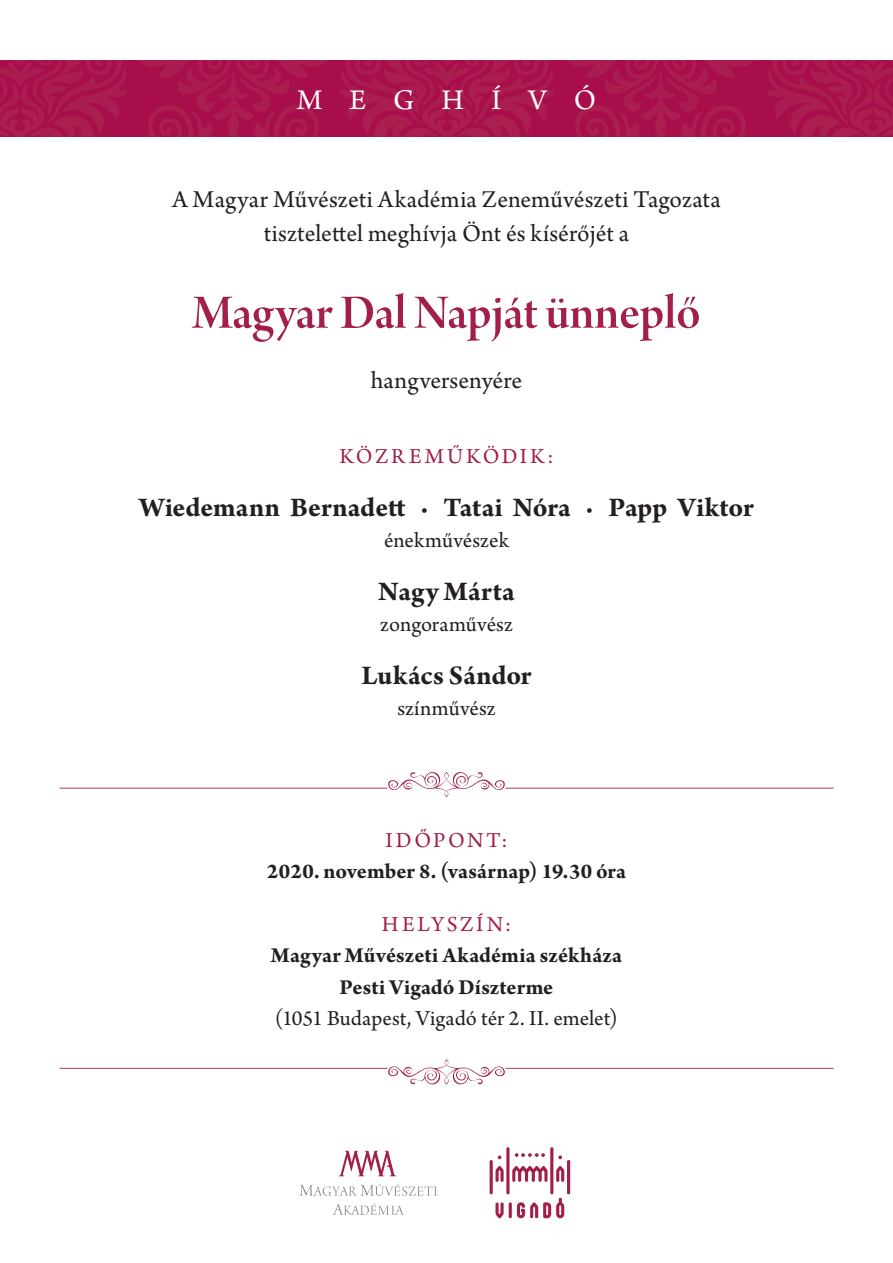
<style>
.page{position:relative;width:893px;height:1263px;background:#fff}
.page>*{position:absolute;margin:0;border:0;box-sizing:border-box;transform-origin:0 0}
.t1{font:51px "Arno Pro Smbd Display";letter-spacing:-.005em;color:#a21e4b}
.t2{font:30px "Arno Pro";letter-spacing:.91em;color:#fff}
.t3{font:700 28.5px "Arno Pro";letter-spacing:.005em;color:#231f20}
.t4{font:25.5px "Arno Pro";letter-spacing:.005em;color:#231f20}
.t5{font:700 22.5px "Arno Pro";letter-spacing:.005em;color:#231f20}
.t6{font:22.5px "Arno Pro";color:#231f20}
.t7{font:22.5px "Arno Pro";letter-spacing:.12em;color:#a21e4b}
</style>
<div class="page">
<img style="left:0;top:61px;width:893px;height:76px">
<svg style="left:59px;top:1059px;width:775px;height:26px"></svg>
<svg style="left:59px;top:772px;width:775px;height:25px"></svg>
<svg style="left:339px;top:1151px;width:57px;height:25px"></svg>
<svg style="left:299px;top:1184px;width:138px;height:12px"></svg>
<svg style="left:333px;top:1203px;width:71px;height:12px"></svg>
<svg style="left:490px;top:1147px;width:80px;height:72px"></svg>
<p class="t2" style="left:297px;top:83px;width:301px">MEGHÍVÓ</p>
<p class="t4" style="left:172px;top:184px;width:550px">A Magyar Művészeti Akadémia Zeneművészeti Tagozata</p>
<p class="t4" style="left:264px;top:219px;width:367px">tisztelettel meghívja Önt és kísérőjét a</p>
<p class="t1" style="left:192px;top:284px;width:510px">Magyar Dal Napját ünneplő</p>
<p class="t4" style="left:371px;top:365px;width:153px">hangversenyére</p>
<p class="t7" style="left:339px;top:444px;width:216px">KÖZREMŰKÖDIK:</p>
<p class="t3" style="left:139px;top:491px;width:616px">Wiedemann Bernadett · Tatai Nóra · Papp Viktor</p>
<p class="t6" style="left:384px;top:528px;width:127px">énekművészek</p>
<p class="t3" style="left:378px;top:575px;width:138px">Nagy Márta</p>
<p class="t6" style="left:380px;top:612px;width:134px">zongoraművész</p>
<p class="t3" style="left:361px;top:659px;width:172px">Lukács Sándor</p>
<p class="t6" style="left:397px;top:696px;width:100px">színművész</p>
<p class="t7" style="left:385px;top:827px;width:124px">IDŐPONT:</p>
<p class="t5" style="left:267px;top:858px;width:361px">2020. november 8. (vasárnap) 19.30 óra</p>
<p class="t7" style="left:382px;top:911px;width:131px">HELYSZÍN:</p>
<p class="t5" style="left:271px;top:942px;width:353px">Magyar Művészeti Akadémia székháza</p>
<p class="t5" style="left:340px;top:974px;width:215px">Pesti Vigadó Díszterme</p>
<p class="t6" style="left:275px;top:1005px;width:345px">(1051 Budapest, Vigadó tér 2. II. emelet)</p>
</div>
